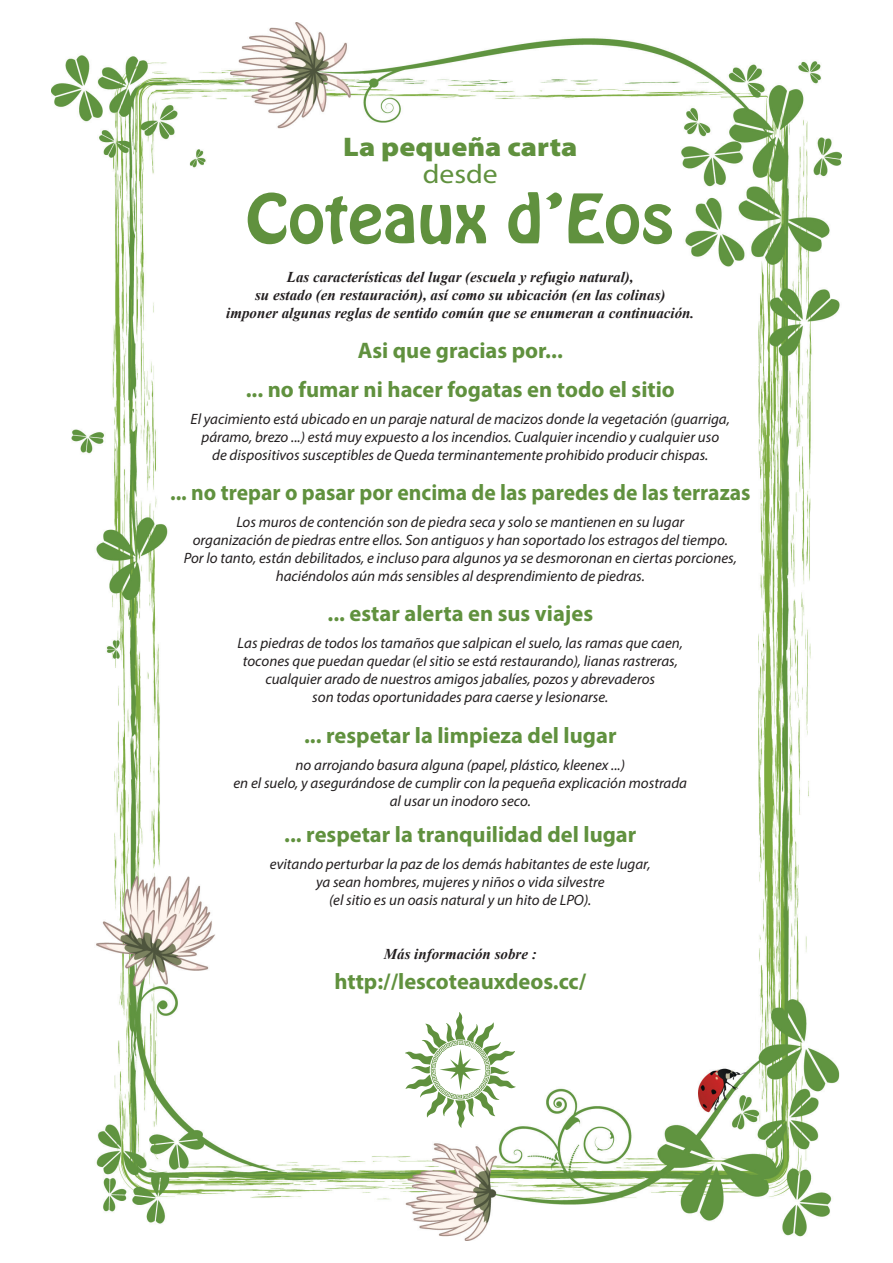
<style>
.page{position:relative;width:893px;height:1263px;background:#fff}
.page>*{position:absolute;margin:0;border:0;box-sizing:border-box;transform-origin:0 0}
.t1{font:60px "Hobo Std";color:#60913e;scale:1.1 1}
.t2{font:900 27px "Myriad Pro";color:#60913e;scale:1.1 1}
.t3{font:27px "Myriad Pro";color:#60913e;scale:1.1 1}
.t4{font:700 22.5px/39px "Myriad Pro";color:#60913e;text-align:center}
.t5{font:700 22.5px "Myriad Pro";color:#60913e;scale:.96 1}
.t6{font:italic 15px/18px "Myriad Pro";color:#231f20;text-align:center}
.t7{font:italic 700 15px/18px "Times New Roman";color:#231f20;text-align:center}
</style>
<div class="page">
<img style="left:52px;top:23px;width:789px;height:1217px">
<svg style="left:676px;top:975px;width:82px;height:85px"></svg>
<svg style="left:405px;top:1012px;width:111px;height:116px"></svg>
<h2 class="t2" style="left:343px;top:132px;width:214px">La pequeña carta</h2>
<h2 class="t3" style="left:423px;top:158px;width:70px">desde</h2>
<h1 class="t1" style="left:246px;top:177px;width:391px">Coteaux d’Eos</h1>
<p class="t7" style="left:226px;top:268px;width:469px">Las características del lugar (escuela y refugio natural),<br>su estado (en restauración), así como su ubicación (en las colinas)<br>imponer algunas reglas de sentido común que se enumeran a continuación.</p>
<h3 class="t4" style="left:246px;top:330px;width:431px">Asi que gracias por...<br>... no fumar ni hacer fogatas en todo el sitio</h3>
<p class="t6" style="left:191px;top:410px;width:541px">El yacimiento está ubicado en un paraje natural de macizos donde la vegetación (guarriga, páramo, brezo ...) está muy expuesto a los incendios. Cualquier incendio y cualquier uso<br>de dispositivos susceptibles de Queda terminantemente prohibido producir chispas.</p>
<h3 class="t5" style="left:170px;top:478px;width:606px">... no trepar o pasar por encima de las paredes de las terrazas</h3>
<p class="t6" style="left:184px;top:513px;width:555px">Los muros de contención son de piedra seca y solo se mantienen en su lugar<br>organización de piedras entre ellos. Son antiguos y han soportado los estragos del tiempo.<br>Por lo tanto, están debilitados, e incluso para algunos ya se desmoronan en ciertas porciones, haciéndolos aún más sensibles al desprendimiento de piedras.</p>
<h3 class="t4" style="left:327px;top:593px;width:267px">... estar alerta en sus viajes</h3>
<p class="t6" style="left:238px;top:634px;width:447px">Las piedras de todos los tamaños que salpican el suelo, las ramas que caen, tocones que puedan quedar (el sitio se está restaurando), lianas rastreras, cualquier arado de nuestros amigos jabalíes, pozos y abrevaderos<br>son todas oportunidades para caerse y lesionarse.</p>
<h3 class="t4" style="left:304px;top:715px;width:314px">... respetar la limpieza del lugar</h3>
<p class="t6" style="left:233px;top:755px;width:455px">no arrojando basura alguna (papel, plástico, kleenex ...)<br>en el suelo, y asegurándose de cumplir con la pequeña explicación mostrada al usar un inodoro seco.</p>
<h3 class="t4" style="left:284px;top:814px;width:354px">... respetar la tranquilidad del lugar</h3>
<p class="t6" style="left:270px;top:855px;width:382px">evitando perturbar la paz de los demás habitantes de este lugar, ya sean hombres, mujeres y niños o vida silvestre<br>(el sitio es un oasis natural y un hito de LPO).</p>
<p class="t7" style="left:384px;top:945px;width:154px">Más información sobre :</p>
<h3 class="t4" style="left:334px;top:961px;width:253px">http://lescoteauxdeos.cc/</h3>
</div>
